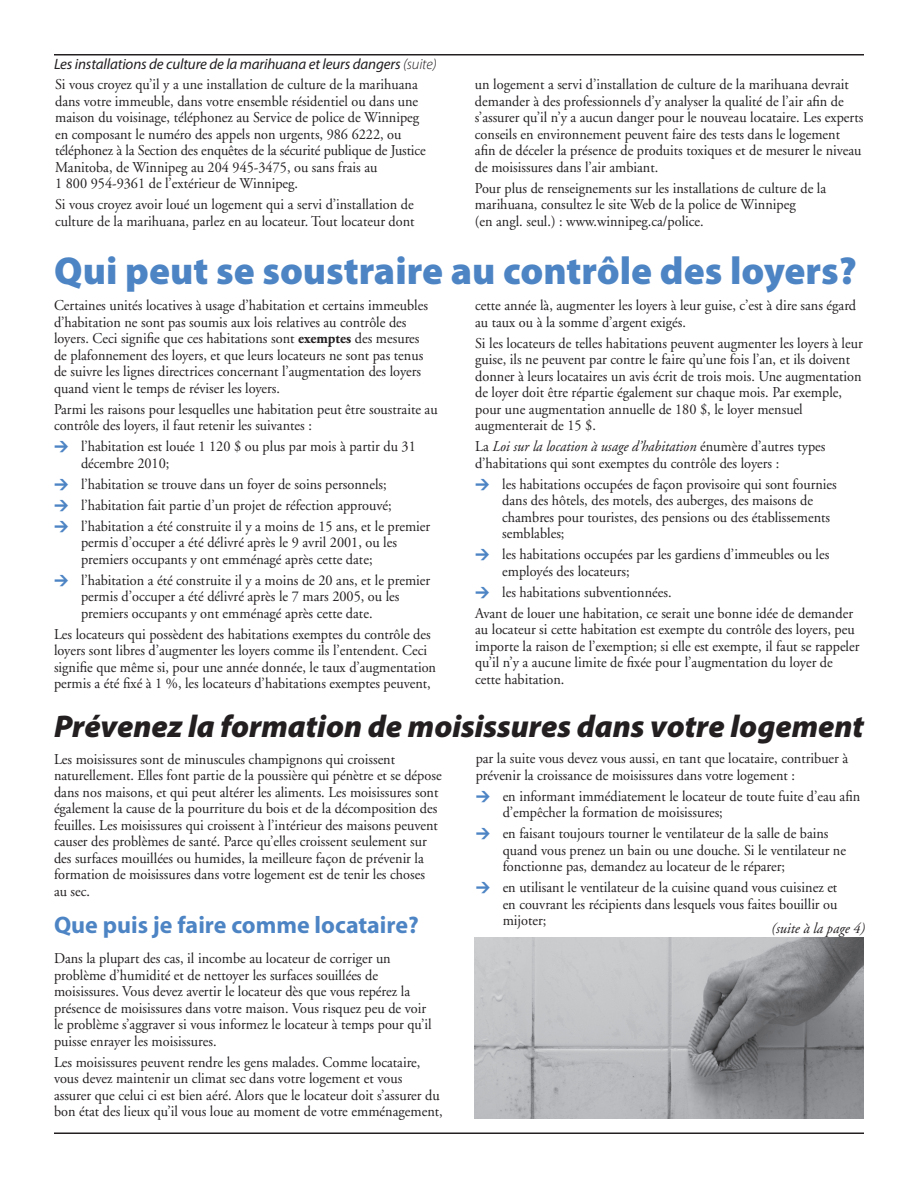
<style>
.page{position:relative;width:918px;height:1188px;background:#fff}
.page>*{position:absolute;margin:0;border:0;box-sizing:border-box;transform-origin:0 0}
.t1{font:900 39px "Myriad Pro";color:#4d84c4}
.t2{font:italic 900 31.5px "Myriad Pro";letter-spacing:-.005em;color:#231f20}
.t3{font:700 24px "Myriad";color:#4d84c4}
.t4{font:15px/16.5px "Adobe Garamond";color:#231f20;scale:.95 1}
.t5{font:italic 15px "Myriad Pro";letter-spacing:-.01em;color:#231f20}
.t6{font:italic 15px "Adobe Garamond";color:#231f20;scale:.95 1}
.s1{font-weight:300}
.s2{font-style:italic}
.s3{font-family:"DIN";font-weight:900;color:#4d84c4}
.s4{font-weight:700}
</style>
<div class="page">
<img style="left:475px;top:937px;width:389px;height:181px">
<hr style="left:54px;top:54px;width:810px;height:2px;background:#231f20">
<hr style="left:54px;top:1132px;width:810px;height:2px;background:#231f20">
<p class="t5" style="left:54px;top:55px;width:384px">Les installations de culture de la marihuana et leurs dangers <span class="s1">(suite)</span></p>
<p class="t4" style="left:55px;top:76px;width:392px">Si vous croyez qu’il y a une installation de culture de la marihuana dans votre immeuble, dans votre ensemble résidentiel ou dans une maison du voisinage, téléphonez au Service de police de Winnipeg en composant le numéro des appels non urgents, 986 6222, ou téléphonez à la Section des enquêtes de la sécurité publique de Justice Manitoba, de Winnipeg au 204 945-3475, ou sans frais au<br>1 800 954-9361 de l’extérieur de Winnipeg.</p>
<p class="t4" style="left:55px;top:196px;width:380px">Si vous croyez avoir loué un logement qui a servi d’installation de culture de la marihuana, parlez en au locateur. Tout locateur dont</p>
<p class="t4" style="left:475px;top:76px;width:410px">un logement a servi d’installation de culture de la marihuana devrait demander à des professionnels d’y analyser la qualité de l’air afin de s’assurer qu’il n’y a aucun danger pour le nouveau locataire. Les experts conseils en environnement peuvent faire des tests dans le logement afin de déceler la présence de produits toxiques et de mesurer le niveau de moisissures dans l’air ambiant.</p>
<p class="t4" style="left:475px;top:180px;width:371px">Pour plus de renseignements sur les installations de culture de la marihuana, consultez le site Web de la police de Winnipeg<br>(en angl. seul.) : www.winnipeg.ca/police.</p>
<h1 class="t1" style="left:54px;top:245px;width:804px">Qui peut se soustraire au contrôle des loyers?</h1>
<p class="t4" style="left:475px;top:297px;width:402px">cette année là, augmenter les loyers à leur guise, c’est à dire sans égard au taux ou à la somme d’argent exigés.</p>
<p class="t4" style="left:475px;top:335px;width:409px">Si les locateurs de telles habitations peuvent augmenter les loyers à leur guise, ils ne peuvent par contre le faire qu’une fois l’an, et ils doivent donner à leurs locataires un avis écrit de trois mois. Une augmentation de loyer doit être répartie également sur chaque mois. Par exemple, pour une augmentation annuelle de 180 $, le loyer mensuel augmenterait de 15 $.</p>
<p class="t4" style="left:475px;top:438px;width:370px">La <span class="s2">Loi sur la location à usage d’habitation</span> énumère d’autres types d’habitations qui sont exemptes du contrôle des loyers :</p>
<p class="t4" style="left:502px;top:476px;width:354px;text-indent:-27px"><span class="s3">&gt;</span> les habitations occupées de façon provisoire qui sont fournies dans des hôtels, des motels, des auberges, des maisons de chambres pour touristes, des pensions ou des établissements semblables;</p>
<p class="t4" style="left:502px;top:546px;width:346px;text-indent:-27px"><span class="s3">&gt;</span> les habitations occupées par les gardiens d’immeubles ou les employés des locateurs;</p>
<p class="t4" style="left:475px;top:582px;width:399px;line-height:21px"><span class="s3">&gt;</span> les habitations subventionnées.<br>Avant de louer une habitation, ce serait une bonne idée de demander</p>
<p class="t4" style="left:475px;top:621px;width:406px">au locateur si cette habitation est exempte du contrôle des loyers, peu importe la raison de l’exemption; si elle est exempte, il faut se rappeler qu’il n’y a aucune limite de fixée pour l’augmentation du loyer de cette habitation.</p>
<h2 class="t2" style="left:54px;top:705px;width:812px">Prévenez la formation de moisissures dans votre logement</h2>
<p class="t4" style="left:476px;top:751px;width:394px">par la suite vous devez vous aussi, en tant que locataire, contribuer à prévenir la croissance de moisissures dans votre logement :</p>
<p class="t4" style="left:503px;top:788px;width:378px;text-indent:-27px"><span class="s3">&gt;</span> en informant immédiatement le locateur de toute fuite d’eau afin d’empêcher la formation de moisissures;</p>
<p class="t4" style="left:503px;top:826px;width:363px;text-indent:-27px"><span class="s3">&gt;</span> en faisant toujours tourner le ventilateur de la salle de bains quand vous prenez un bain ou une douche. Si le ventilateur ne fonctionne pas, demandez au locateur de le réparer;</p>
<p class="t4" style="left:503px;top:880px;width:354px;text-align:justify;text-indent:-27px"><span class="s3">&gt;</span> en utilisant le ventilateur de la cuisine quand vous cuisinez et en couvrant les récipients dans lesquels vous faites bouillir ou mijoter;</p>
<p class="t4" style="left:54px;top:297px;width:395px">Certaines unités locatives à usage d’habitation et certains immeubles d’habitation ne sont pas soumis aux lois relatives au contrôle des loyers. Ceci signifie que ces habitations sont <span class="s4">exemptes</span> des mesures de plafonnement des loyers, et que leurs locateurs ne sont pas tenus de suivre les lignes directrices concernant l’augmentation des loyers quand vient le temps de réviser les loyers.</p>
<p class="t4" style="left:54px;top:401px;width:405px">Parmi les raisons pour lesquelles une habitation peut être soustraite au contrôle des loyers, il faut retenir les suivantes :</p>
<p class="t4" style="left:81px;top:438px;width:354px;text-indent:-27px"><span class="s3">&gt;</span> l’habitation est louée 1 120 $ ou plus par mois à partir du 31 décembre 2010;</p>
<p class="t4" style="left:54px;top:474px;width:398px;line-height:21px"><span class="s3">&gt;</span> l’habitation se trouve dans un foyer de soins personnels;<br><span class="s3">&gt;</span> l’habitation fait partie d’un projet de réfection approuvé;<br><span class="s3">&gt;</span> l’habitation a été construite il y a moins de 15 ans, et le premier</p>
<p class="t4" style="left:81px;top:534px;width:334px">permis d’occuper a été délivré après le 9 avril 2001, ou les premiers occupants y ont emménagé après cette date;</p>
<p class="t4" style="left:81px;top:572px;width:369px;text-indent:-27px"><span class="s3">&gt;</span> l’habitation a été construite il y a moins de 20 ans, et le premier permis d’occuper a été délivré après le 7 mars 2005, ou les premiers occupants y ont emménagé après cette date.</p>
<p class="t4" style="left:54px;top:626px;width:404px">Les locateurs qui possèdent des habitations exemptes du contrôle des loyers sont libres d’augmenter les loyers comme ils l’entendent. Ceci signifie que même si, pour une année donnée, le taux d’augmentation permis a été fixé à 1 %, les locateurs d’habitations exemptes peuvent,</p>
<p class="t4" style="left:54px;top:751px;width:410px">Les moisissures sont de minuscules champignons qui croissent naturellement. Elles font partie de la poussière qui pénètre et se dépose dans nos maisons, et qui peut altérer les aliments. Les moisissures sont également la cause de la pourriture du bois et de la décomposition des feuilles. Les moisissures qui croissent à l’intérieur des maisons peuvent causer des problèmes de santé. Parce qu’elles croissent seulement sur des surfaces mouillées ou humides, la meilleure façon de prévenir la formation de moisissures dans votre logement est de tenir les choses au sec.</p>
<h3 class="t3" style="left:54px;top:913px;width:366px">Que puis je faire comme locataire?</h3>
<p class="t4" style="left:54px;top:950px;width:399px">Dans la plupart des cas, il incombe au locateur de corriger un problème d’humidité et de nettoyer les surfaces souillées de moisissures. Vous devez avertir le locateur dès que vous repérez la présence de moisissures dans votre maison. Vous risquez peu de voir le problème s’aggraver si vous informez le locateur à temps pour qu’il puisse enrayer les moisissures.</p>
<p class="t4" style="left:54px;top:1054px;width:411px">Les moisissures peuvent rendre les gens malades. Comme locataire, vous devez maintenir un climat sec dans votre logement et vous assurer que celui ci est bien aéré. Alors que le locateur doit s’assurer du bon état des lieux qu’il vous loue au moment de votre emménagement,</p>
<p class="t6" style="left:771px;top:920px;width:100px">(suite à la page 4)</p>
</div>
